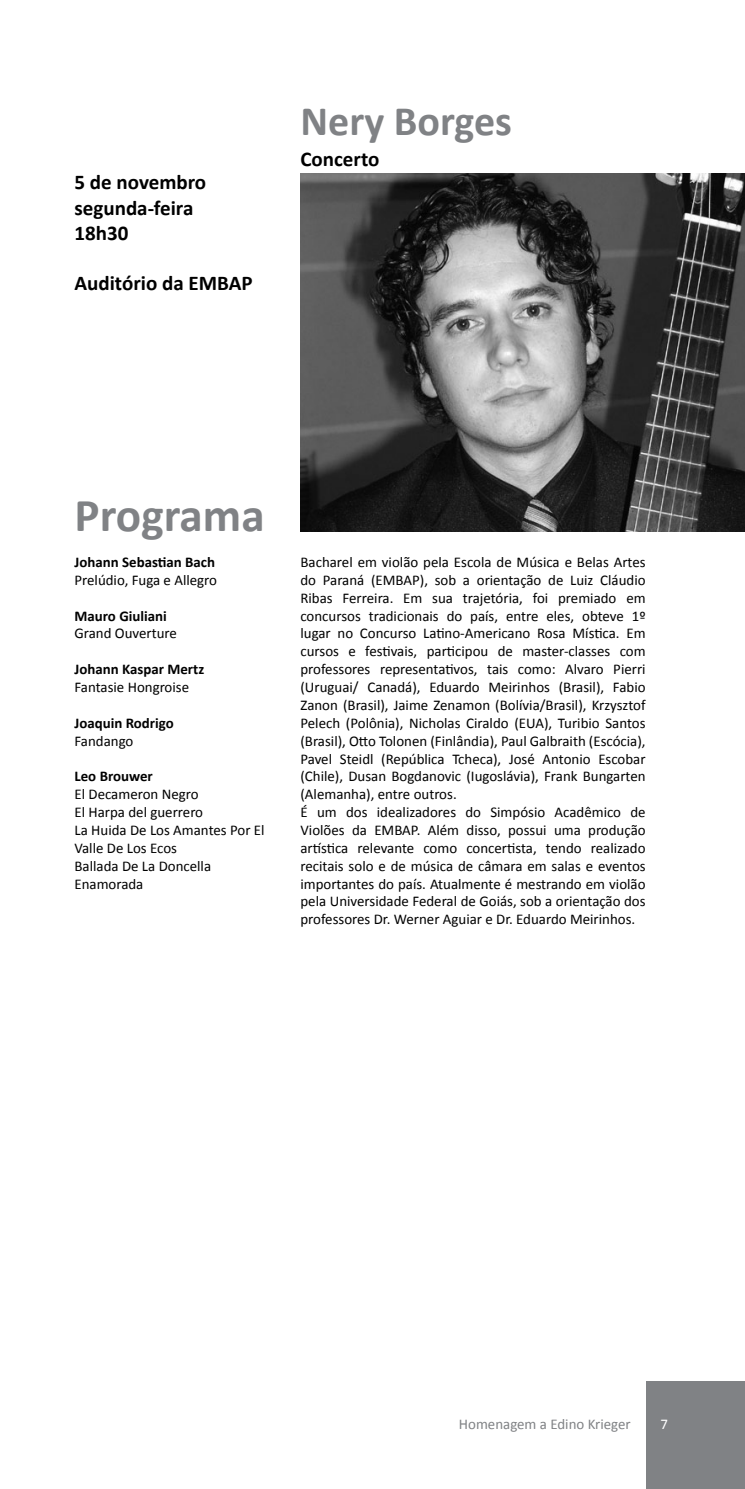
<style>
.page{position:relative;width:745px;height:1489px;background:#fff}
.page>*{position:absolute;margin:0;border:0;box-sizing:border-box;transform-origin:0 0}
.t1{font:700 47.25px "Calibri";color:#808285}
.t2{font:700 42px "Calibri";color:#808285}
.t3{font:700 21px/25.2px "Calibri";color:#000}
.t4{font:14.88px/17.8px "Calibri";color:#000}
.t5{font:700 14.88px "Calibri";color:#000}
.t6{font:14.88px "Calibri";color:#808285}
.t7{font:14.88px "Calibri";color:#fff}
</style>
<div class="page">
<div style="left:645px;top:1380px;width:99px;height:108px;background:#808285"></div>
<img style="left:300px;top:174px;width:444px;height:357px">
<h3 class="t3" style="left:74px;top:170px;width:133px">5 de novembro segunda-feira<br>18h30</h3>
<h3 class="t3" style="left:74px;top:271px;width:179px">Auditório da EMBAP</h3>
<h2 class="t2" style="left:300px;top:94px;width:213px">Nery Borges</h2>
<h3 class="t3" style="left:300px;top:146px;width:80px">Concerto</h3>
<h1 class="t1" style="left:74px;top:485px;width:191px">Programa</h1>
<p class="t5" style="left:74px;top:552px;width:142px">Johann Sebastian Bach</p>
<p class="t4" style="left:74px;top:571px;width:144px">Prelúdio, Fuga e Allegro</p>
<p class="t5" style="left:74px;top:606px;width:94px">Mauro Giuliani</p>
<p class="t4" style="left:74px;top:624px;width:104px">Grand Ouverture</p>
<p class="t5" style="left:74px;top:659px;width:131px">Johann Kaspar Mertz</p>
<p class="t4" style="left:74px;top:678px;width:116px">Fantasie Hongroise</p>
<p class="t5" style="left:74px;top:713px;width:101px">Joaquin Rodrigo</p>
<p class="t4" style="left:74px;top:731px;width:60px">Fandango</p>
<p class="t5" style="left:74px;top:767px;width:80px">Leo Brouwer</p>
<p class="t4" style="left:74px;top:785px;width:191px">El Decameron Negro<br>El Harpa del guerrero<br>La Huida De Los Amantes Por El<br>Valle De Los Ecos<br>Ballada De La Doncella<br>Enamorada</p>
<p class="t4" style="left:300px;top:553px;width:346px">Bacharel em violão pela Escola de Música e Belas Artes do Paraná (EMBAP), sob a orientação de Luiz Cláudio Ribas Ferreira. Em sua trajetória, foi premiado em concursos tradicionais do país, entre eles, obteve 1º lugar no Concurso Latino-Americano Rosa Mística. Em cursos e festivais, participou de master-classes com professores representativos, tais como: Alvaro Pierri (Uruguai/ Canadá), Eduardo Meirinhos (Brasil), Fabio Zanon (Brasil), Jaime Zenamon (Bolívia/Brasil), Krzysztof Pelech (Polônia), Nicholas Ciraldo (EUA), Turibio Santos (Brasil), Otto Tolonen (Finlândia), Paul Galbraith (Escócia), Pavel Steidl (República Tcheca), José Antonio Escobar (Chile), Dusan Bogdanovic (Iugoslávia), Frank Bungarten (Alemanha), entre outros.<br>É um dos idealizadores do Simpósio Acadêmico de Violões da EMBAP. Além disso, possui uma produção artística relevante como concertista, tendo realizado recitais solo e de música de câmara em salas e eventos importantes do país. Atualmente é mestrando em violão pela Universidade Federal de Goiás, sob a orientação dos professores Dr. Werner Aguiar e Dr. Eduardo Meirinhos.</p>
<p class="t6" style="left:458px;top:1414px;width:173px">Homenagem a Edino Krieger</p>
<p class="t7" style="left:660px;top:1414px;width:9px">7</p>
</div>
